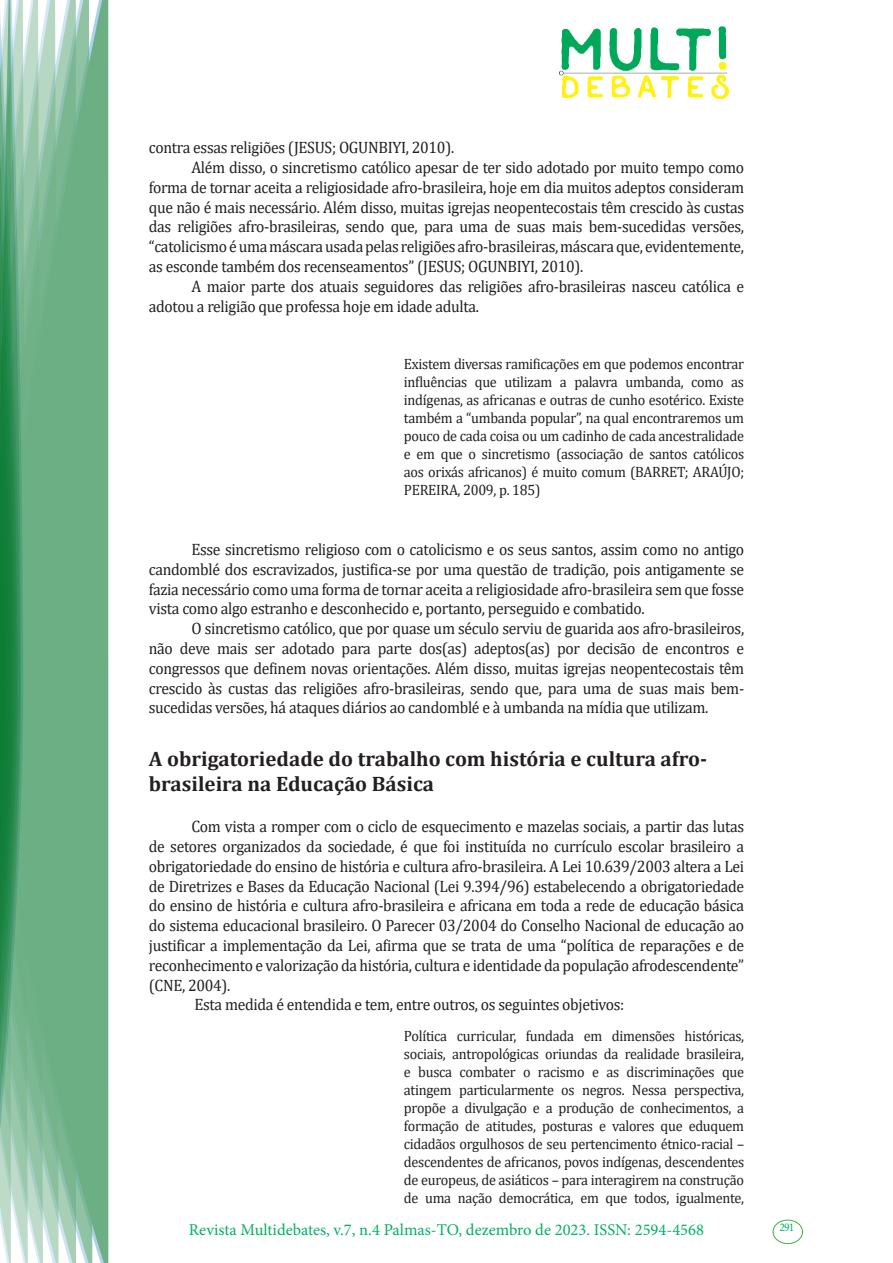
<style>
.page{position:relative;width:893px;height:1263px;background:#fff}
.page>*{position:absolute;margin:0;border:0;box-sizing:border-box;transform-origin:0 0}
.Titulo_2{font:700 21px/25.2px "Cambria";color:#231f20}
.texto{font:16.5px/19.8px "Cambria";letter-spacing:-.02em;color:#231f20;text-align:justify;scale:.95 1}
.t1{font:16.5px "Minion Pro";color:#00b064}
.citacao{font:15px/18px "Cambria";letter-spacing:-.02em;color:#231f20;text-align:justify;scale:.95 1}
.t2{font:11.7px "Minion Pro";color:#00b064}
</style>
<div class="page">
<img style="left:559px;top:26px;width:169px;height:72px">
<div style="left:95px;top:0;width:14px;height:1263px;background:#6caf84"></div>
<svg style="left:79px;top:0;width:16px;height:1263px;background:#71b289"></svg>
<svg style="left:62px;top:0;width:17px;height:1263px;background:#75b48c"></svg>
<svg style="left:45px;top:0;width:17px;height:1263px;background:#7cb792"></svg>
<svg style="left:30px;top:0;width:15px;height:1263px;background:#80ba96"></svg>
<svg style="left:0;top:0;width:30px;height:1263px;background:#61a97f"></svg>
<div style="left:772px;top:1219px;width:31px;height:25px;border:1px solid #40ae49;border-radius:50%"></div>
<p class="texto" style="left:149px;top:138px;width:323px">contra essas religiões (JESUS; OGUNBIYI, 2010).</p>
<p class="texto" style="left:149px;top:157px;width:628px;text-indent:43px">Além disso, o sincretismo católico apesar de ter sido adotado por muito tempo como forma de tornar aceita a religiosidade afro-brasileira, hoje em dia muitos adeptos consideram que não é mais necessário. Além disso, muitas igrejas neopentecostais têm crescido às custas das religiões afro-brasileiras, sendo que, para uma de suas mais bem-sucedidas versões, “catolicismo é uma máscara usada pelas religiões afro-brasileiras, máscara que, evidentemente, as esconde também dos recenseamentos” (JESUS; OGUNBIYI, 2010).</p>
<p class="texto" style="left:149px;top:276px;width:628px;text-indent:43px">A maior parte dos atuais seguidores das religiões afro-brasileiras nasceu católica e adotou a religião que professa hoje em idade adulta.</p>
<p class="citacao" style="left:404px;top:355px;width:360px">Existem diversas ramificações em que podemos encontrar influências que utilizam a palavra umbanda, como as indígenas, as africanas e outras de cunho esotérico. Existe também a “umbanda popular”, na qual encontraremos um pouco de cada coisa ou um cadinho de cada ancestralidade e em que o sincretismo (associação de santos católicos aos orixás africanos) é muito comum (BARRET; ARAÚJO; PEREIRA, 2009, p. 185)</p>
<p class="texto" style="left:149px;top:539px;width:628px;text-indent:43px">Esse sincretismo religioso com o catolicismo e os seus santos, assim como no antigo candomblé dos escravizados, justifica-se por uma questão de tradição, pois antigamente se fazia necessário como uma forma de tornar aceita a religiosidade afro-brasileira sem que fosse vista como algo estranho e desconhecido e, portanto, perseguido e combatido.</p>
<p class="texto" style="left:149px;top:618px;width:628px;text-indent:43px">O sincretismo católico, que por quase um século serviu de guarida aos afro-brasileiros, não deve mais ser adotado para parte dos(as) adeptos(as) por decisão de encontros e congressos que definem novas orientações. Além disso, muitas igrejas neopentecostais têm crescido às custas das religiões afro-brasileiras, sendo que, para uma de suas mais bem&shy;sucedidas versões, há ataques diários ao candomblé e à umbanda na mídia que utilizam.</p>
<p class="Titulo_2" style="left:149px;top:745px;width:560px">A obrigatoriedade do trabalho com história e cultura afro&shy;brasileira na Educação Básica</p>
<p class="texto" style="left:149px;top:816px;width:628px;text-indent:43px">Com vista a romper com o ciclo de esquecimento e mazelas sociais, a partir das lutas de setores organizados da sociedade, é que foi instituída no currículo escolar brasileiro a obrigatoriedade do ensino de história e cultura afro-brasileira. A Lei 10.639/2003 altera a Lei de Diretrizes e Bases da Educação Nacional (Lei 9.394/96) estabelecendo a obrigatoriedade do ensino de história e cultura afro-brasileira e africana em toda a rede de educação básica do sistema educacional brasileiro. O Parecer 03/2004 do Conselho Nacional de educação ao justificar a implementação da Lei, afirma que se trata de uma “política de reparações e de reconhecimento e valorização da história, cultura e identidade da população afrodescendente” (CNE, 2004).</p>
<p class="texto" style="left:194px;top:995px;width:454px">Esta medida é entendida e tem, entre outros, os seguintes objetivos:</p>
<p class="citacao" style="left:404px;top:1027px;width:360px">Política curricular, fundada em dimensões históricas, sociais, antropológicas oriundas da realidade brasileira, e busca combater o racismo e as discriminações que atingem particularmente os negros. Nessa perspectiva, propõe a divulgação e a produção de conhecimentos, a formação de atitudes, posturas e valores que eduquem cidadãos orgulhosos de seu pertencimento étnico-racial – descendentes de africanos, povos indígenas, descendentes de europeus, de asiáticos – para interagirem na construção de uma nação democrática, em que todos, igualmente,</p>
<p class="t1" style="left:189px;top:1218px;width:517px">Revista Multidebates, v.7, n.4 Palmas-TO, dezembro de 2023. ISSN: 2594-4568</p>
<p class="t2" style="left:779px;top:1219px;width:16px">291</p>
</div>
